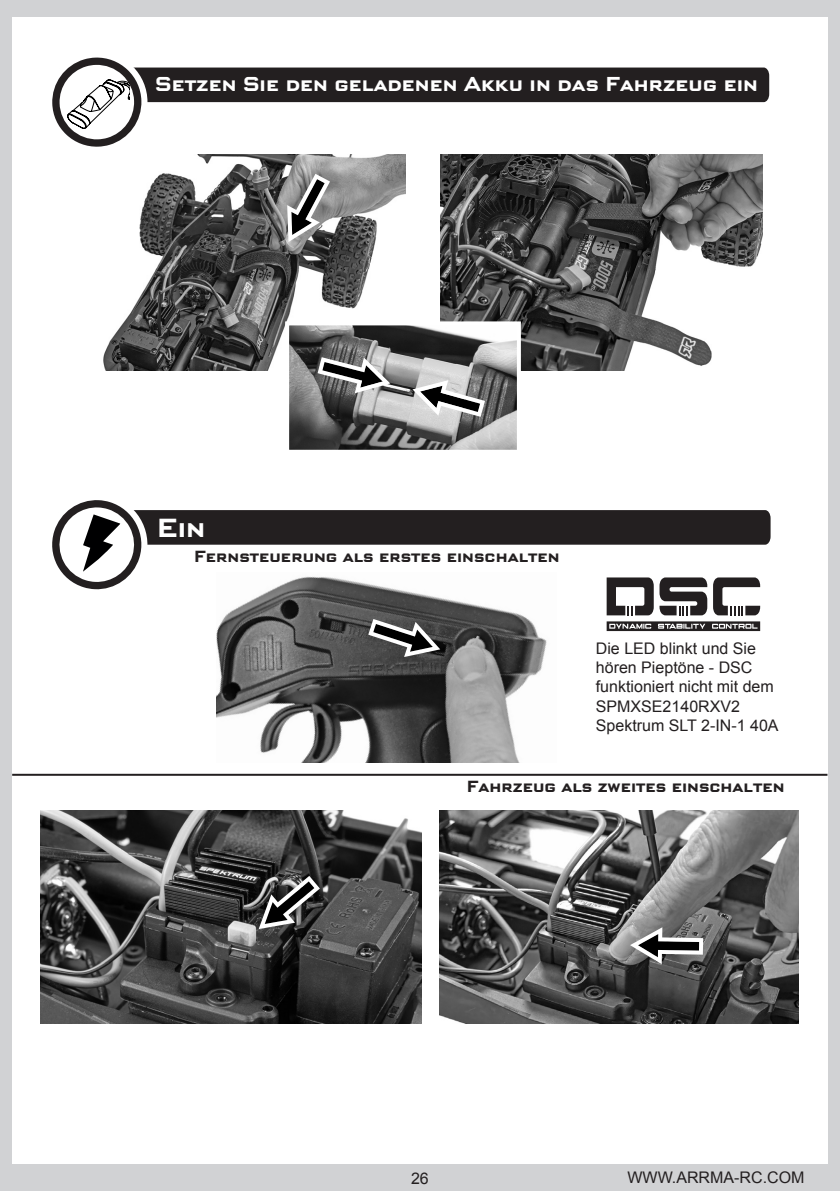
<style>
.page{position:relative;width:840px;height:1191px;background:#fff}
.page>*{position:absolute;margin:0;border:0;box-sizing:border-box;transform-origin:0 0}
.t1{font:700 26px "Bank Gothic";color:#fff}
.t2{font:700 20px "Bank Gothic";color:#fff}
.t3{font:16px/19.2px "Arial";color:#231f20}
.t4{font:700 16px "Bank Gothic";color:#231f20}
</style>
<div class="page">
<div style="left:0;top:0;width:839px;height:1191px;background:#d1d2d4"></div>
<div style="left:12px;top:17px;width:815px;height:1146px;background:#fff"></div>
<svg style="left:52px;top:57px;width:716px;height:90px"></svg>
<hr style="left:12px;top:774px;width:815px;height:2px;background:#231f20">
<img style="left:439px;top:810px;width:358px;height:213px">
<img style="left:41px;top:811px;width:380px;height:212px">
<svg style="left:258px;top:876px;width:62px;height:53px"></svg>
<svg style="left:326px;top:848px;width:19px;height:25px"></svg>
<svg style="left:232px;top:924px;width:9px;height:36px"></svg>
<svg style="left:629px;top:927px;width:73px;height:37px"></svg>
<img style="left:103px;top:154px;width:302px;height:216px">
<img style="left:440px;top:154px;width:322px;height:216px">
<svg style="left:287px;top:174px;width:43px;height:68px"></svg>
<svg style="left:317px;top:154px;width:42px;height:5px"></svg>
<svg style="left:254px;top:257px;width:42px;height:6px"></svg>
<svg style="left:285px;top:319px;width:237px;height:131px;background:#858585"></svg>
<img style="left:216px;top:657px;width:328px;height:106px">
<svg style="left:52px;top:500px;width:718px;height:157px"></svg>
<p class="t2" style="left:155px;top:72px;width:604px">Setzen Sie den geladenen Akku in das Fahrzeug ein</p>
<p class="t1" style="left:157px;top:512px;width:50px">Ein</p>
<p class="t4" style="left:194px;top:547px;width:367px">Fernsteuerung als erstes einschalten</p>
<p class="t3" style="left:595px;top:639px;width:184px">Die LED blinkt und Sie hören Pieptöne - DSC funktioniert nicht mit dem<br>SPMXSE2140RXV2<br>Spektrum SLT 2-IN-1 40A</p>
<p class="t4" style="left:466px;top:777px;width:319px">Fahrzeug als zweites einschalten</p>
<p class="t3" style="left:411px;top:1168px;width:19px">26</p>
<p class="t3" style="left:627px;top:1167px;width:178px">WWW.ARRMA-RC.COM</p>
</div>
